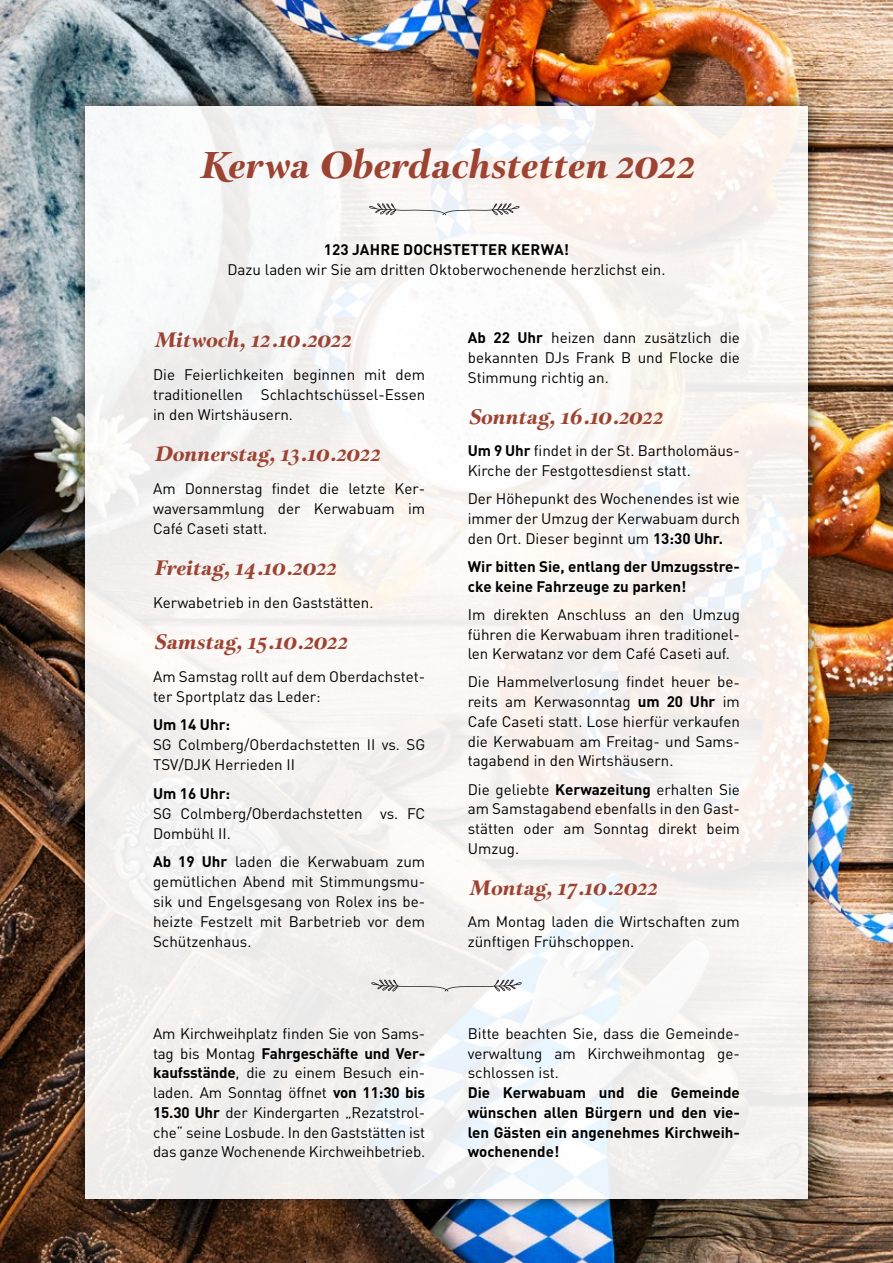
<style>
.page{position:relative;width:893px;height:1263px;background:#fff}
.page>*{position:absolute;margin:0;border:0;box-sizing:border-box;transform-origin:0 0}
.t1{font:700 37.5px "Park Lane";letter-spacing:.02em;color:#9d4332}
.t2{font:700 21px "Park Lane";letter-spacing:.02em;color:#9d4332}
.t3{font:15.15px/19.8px "DIN Pro";color:#000;text-align:justify}
.t4{font:700 15.15px/19.6px "DIN Pro";color:#000}
.s1{font-weight:700}
</style>
<div class="page">
<img style="left:0;top:0;width:893px;height:1263px">
<div style="left:71px;top:92px;width:751px;height:1121px;background:#000;opacity:.75"></div>
<div style="left:85px;top:106px;width:723px;height:1093px;background:linear-gradient(to right,#f4f3f3,#f8f4f2)"></div>
<svg style="left:369px;top:203px;width:151px;height:12px"></svg>
<svg style="left:371px;top:979px;width:151px;height:12px;background:#d2d0cf"></svg>
<h1 class="t1" style="left:197px;top:145px;width:499px">Kerwa Oberdachstetten 2022</h1>
<p class="t4" style="left:324px;top:239px;width:247px">123 JAHRE DOCHSTETTER KERWA!</p>
<p class="t3" style="left:227px;top:259px;width:440px">Dazu laden wir Sie am dritten Oktoberwochenende herzlichst ein.</p>
<h2 class="t2" style="left:153px;top:329px;width:200px">Mitwoch, 12.10.2022</h2>
<p class="t3" style="left:153px;top:364px;width:274px">Die Feierlichkeiten beginnen mit dem traditionellen Schlachtschüssel-Essen in den Wirtshäusern.</p>
<h2 class="t2" style="left:153px;top:442px;width:229px">Donnerstag, 13.10.2022</h2>
<p class="t3" style="left:153px;top:478px;width:274px">Am Donnerstag findet die letzte Ker&shy;waversammlung der Kerwabuam im Café Caseti statt.</p>
<h2 class="t2" style="left:153px;top:556px;width:186px">Freitag, 14.10.2022</h2>
<p class="t3" style="left:153px;top:592px;width:222px">Kerwabetrieb in den Gaststätten.</p>
<h2 class="t2" style="left:153px;top:630px;width:197px">Samstag, 15.10.2022</h2>
<p class="t3" style="left:153px;top:666px;width:274px">Am Samstag rollt auf dem Oberdachstet&shy;ter Sportplatz das Leder:</p>
<p class="t4" style="left:153px;top:714px;width:79px">Um 14 Uhr:</p>
<p class="t3" style="left:153px;top:734px;width:274px">SG Colmberg/Oberdachstetten II vs. SG<br>TSV/DJK Herrieden II</p>
<p class="t4" style="left:153px;top:783px;width:79px">Um 16 Uhr:</p>
<p class="t3" style="left:153px;top:802px;width:274px">SG Colmberg/Oberdachstetten vs. FC<br>Dombühl II.</p>
<p class="t3" style="left:153px;top:851px;width:274px"><span class="s1">Ab 19 Uhr</span> laden die Kerwabuam zum gemütlichen Abend mit Stimmungsmu&shy;sik und Engelsgesang von Rolex ins be&shy;heizte Festzelt mit Barbetrieb vor dem Schützenhaus.</p>
<p class="t3" style="left:468px;top:327px;width:274px"><span class="s1">Ab 22 Uhr</span> heizen dann zusätzlich die bekannten DJs Frank B und Flocke die Stimmung richtig an.</p>
<h2 class="t2" style="left:468px;top:405px;width:197px">Sonntag, 16.10.2022</h2>
<p class="t3" style="left:468px;top:440px;width:274px"><span class="s1">Um 9 Uhr</span> findet in der St. Bartholomäus-<br>Kirche der Festgottesdienst statt.</p>
<p class="t3" style="left:468px;top:488px;width:274px">Der Höhepunkt des Wochenendes ist wie immer der Umzug der Kerwabuam durch den Ort. Dieser beginnt um <span class="s1">13:30 Uhr.</span></p>
<p class="t4" style="left:468px;top:556px;width:274px">Wir bitten Sie, entlang der Umzugsstre&shy;cke keine Fahrzeuge zu parken!</p>
<p class="t3" style="left:468px;top:604px;width:274px">Im direkten Anschluss an den Umzug führen die Kerwabuam ihren traditionel&shy;len Kerwatanz vor dem Café Caseti auf.</p>
<p class="t3" style="left:468px;top:671px;width:274px">Die Hammelverlosung findet heuer be&shy;reits am Kerwasonntag <span class="s1">um 20 Uhr</span> im Cafe Caseti statt. Lose hierfür verkaufen die Kerwabuam am Freitag- und Sams&shy;tagabend in den Wirtshäusern.</p>
<p class="t3" style="left:468px;top:779px;width:274px">Die geliebte <span class="s1">Kerwazeitung</span> erhalten Sie am Samstagabend ebenfalls in den Gast&shy;stätten oder am Sonntag direkt beim Umzug.</p>
<h2 class="t2" style="left:468px;top:876px;width:192px">Montag, 17.10.2022</h2>
<p class="t3" style="left:468px;top:911px;width:274px">Am Montag laden die Wirtschaften zum zünftigen Frühschoppen.</p>
<p class="t3" style="left:153px;top:1023px;width:274px">Am Kirchweihplatz finden Sie von Sams&shy;tag bis Montag <span class="s1">Fahrgeschäfte und Ver&shy;kaufsstände</span>, die zu einem Besuch ein&shy;laden. Am Sonntag öffnet <span class="s1">von 11:30 bis 15.30 Uhr</span> der Kindergarten „Rezatstrol&shy;che“ seine Losbude. In den Gaststätten ist das ganze Wochenende Kirchweihbetrieb.</p>
<p class="t3" style="left:468px;top:1023px;width:274px">Bitte beachten Sie, dass die Gemeinde&shy;verwaltung am Kirchweihmontag ge&shy;schlossen ist.</p>
<p class="t4" style="left:468px;top:1082px;width:274px;text-align:justify">Die Kerwabuam und die Gemeinde wünschen allen Bürgern und den vie&shy;len Gästen ein angenehmes Kirchweih&shy;wochenende!</p>
</div>
